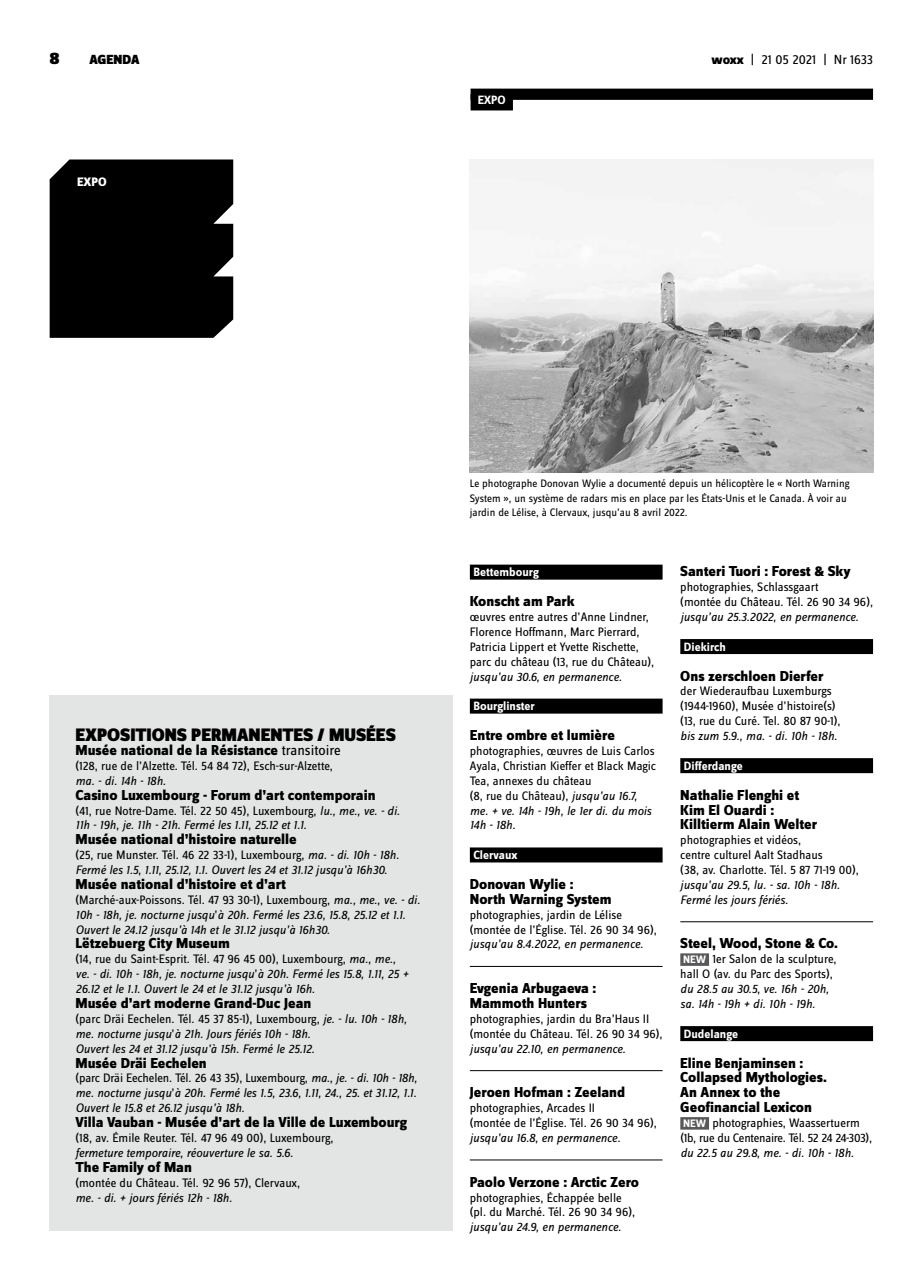
<style>
.page{position:relative;width:922px;height:1276px;background:#fff}
.page>*{position:absolute;margin:0;border:0;box-sizing:border-box;transform-origin:0 0}
.t1{font:900 18.75px "Zine Sans Dis";color:#000}
.t2{font:900 17.5px "Zine Sans Dis";color:#000}
.t3{font:800 15px/14.9px "Zine Sans Dis";color:#000}
.t4{font:13.75px "Zine Sans Dis";letter-spacing:-.01em;color:#000}
.t5{font:900 13.75px "Zine Sans Dis";color:#000}
.t6{font:italic 12.75px/14.9px "Zine Sans Dis";color:#000}
.t7{font:12.75px/14.9px "Zine Sans Dis";color:#000}
.t8{font:12.75px/14.9px "Zine Sans Dis";letter-spacing:-.02em;color:#000}
.t9{font:800 12.75px "Zine Sans Dis";color:#fff}
.t10{font:700 12.5px "Zine Sans Dis";color:#fff}
.t11{font:11.25px/14.9px "Zine Sans Dis";color:#000}
.s1{font-weight:800}
.s2{font-weight:400}
.s3{font-style:normal}
.s4{font-style:italic}
.s5{font-weight:700;font-size:11.25px;color:#fff}
</style>
<div class="page">
<div style="left:469px;top:564px;width:193px;height:15px;background:#000"></div>
<div style="left:469px;top:698px;width:193px;height:15px;background:#000"></div>
<div style="left:469px;top:847px;width:193px;height:15px;background:#000"></div>
<hr style="left:469px;top:966px;width:193px;height:1px;background:#000">
<hr style="left:469px;top:1070px;width:193px;height:1px;background:#000">
<hr style="left:469px;top:1159px;width:193px;height:1px;background:#000">
<div style="left:50px;top:159px;width:183px;height:179px;background:#000"></div>
<div style="left:470px;top:89px;width:402px;height:11px;background:#000"></div>
<div style="left:470px;top:94px;width:43px;height:16px;background:#000"></div>
<div style="left:680px;top:639px;width:192px;height:15px;background:#000"></div>
<div style="left:680px;top:758px;width:192px;height:15px;background:#000"></div>
<hr style="left:680px;top:921px;width:192px;height:1px;background:#000">
<div style="left:680px;top:953px;width:28px;height:13px;background:#58585a"></div>
<div style="left:680px;top:1026px;width:192px;height:15px;background:#000"></div>
<div style="left:680px;top:1117px;width:28px;height:12px;background:#58585a"></div>
<img style="left:469px;top:159px;width:403px;height:313px">
<div style="left:49px;top:695px;width:403px;height:536px;background:#e3e4e4"></div>
<h2 class="t2" style="left:50px;top:49px;width:12px">8</h2>
<p class="t5" style="left:89px;top:52px;width:52px">AGENDA</p>
<p class="t4" style="left:711px;top:53px;width:163px"><span class="s1">woxx</span> | 21 05 2021 | Nr 1633</p>
<p class="t9" style="left:77px;top:175px;width:31px">EXPO</p>
<p class="t10" style="left:477px;top:93px;width:30px">EXPO</p>
<h1 class="t1" style="left:75px;top:724px;width:174px">EXPOSITIONS PERMANEN</h1>
<h1 class="t1" style="left:282px;top:724px;width:115px">TES / MUSÉES</h1>
<p class="t3" style="left:75px;top:743px;width:266px">Musée national de la Résistance <span class="s2">transitoire</span></p>
<p class="t7" style="left:75px;top:759px;width:259px">(128, rue de l’Alzette. Tél. 54 84 72), Esch-sur-Alzette,</p>
<p class="t6" style="left:75px;top:773px;width:92px">ma. - di. 14h - 18h.</p>
<p class="t3" style="left:75px;top:788px;width:301px">Casino Luxembourg - Forum d’art contemporain</p>
<p class="t6" style="left:75px;top:803px;width:326px"><span class="s3">(41, rue Notre-Dame. Tél. 22 50 45), Luxembourg,</span> lu., me., ve. - di.<br>11h - 19h, je. 11h - 21h. Fermé les 1.11, 25.12 et 1.1.</p>
<p class="t3" style="left:75px;top:832px;width:223px">Musée national d’histoire naturelle</p>
<p class="t6" style="left:75px;top:847px;width:325px"><span class="s3">(25, rue Munster. Tél. 46 22 33-1), Luxembourg,</span> ma. - di. 10h - 18h.<br>Fermé les 1.5, 1.11, 25.12, 1.1. Ouvert les 24 et 31.12 jusqu’à 16h30.</p>
<p class="t3" style="left:75px;top:877px;width:212px">Musée national d’histoire et d’art</p>
<p class="t6" style="left:75px;top:892px;width:346px"><span class="s3">(Marché-aux-Poissons. Tél. 47 93 30-1), Luxembourg,</span> ma., me., ve. - di.<br>10h - 18h, je. nocturne jusqu<span class="s3">’</span>à 20h. Fermé les 23.6, 15.8, 25.12 et 1.1.<br>Ouvert le 24.12 jusqu’à 14h et le 31.12 jusqu’à 16h30.</p>
<p class="t3" style="left:75px;top:937px;width:156px">Lëtzebuerg City Museum</p>
<p class="t6" style="left:75px;top:952px;width:334px"><span class="s3">(14, rue du Saint-Esprit. Tél. 47 96 45 00), Luxembourg,</span> ma., me., ve. - di. 10h - 18h, je. nocturne jusqu<span class="s3">’</span>à 20h. Fermé les 15.8, 1.11, 25 +<br>26.12 et le 1.1. Ouvert le 24 et le 31.12 jusqu’à 16h.</p>
<p class="t3" style="left:75px;top:996px;width:237px">Musée d’art moderne Grand-Duc Jean</p>
<p class="t6" style="left:75px;top:1011px;width:333px"><span class="s3">(parc Dräi Eechelen. Tél. 45 37 85-1), Luxembourg,</span> je. - lu. 10h - 18h, me. nocturne jusqu<span class="s3">’</span>à 21h. Jours fériés 10h - 18h.<br>Ouvert les 24 et 31.12 jusqu’à 15h. Fermé le 25.12.</p>
<p class="t3" style="left:75px;top:1056px;width:133px">Musée Dräi Eechelen</p>
<p class="t6" style="left:75px;top:1071px;width:343px;text-align:justify"><span class="s3">(parc Dräi Eechelen. Tél. 26 43 35), Luxembourg,</span> ma., je. - di. 10h - 18h, me. nocturne jusqu<span class="s3">’</span>à 20h. Fermé les 1.5, 23.6, 1.11, 24., 25. et 31.12, 1.1.<br>Ouvert le 15.8 et 26.12 jusqu’à 18h.</p>
<p class="t3" style="left:75px;top:1115px;width:333px">Villa Vauban - Musée d’art de la Ville de Luxembourg</p>
<p class="t7" style="left:75px;top:1131px;width:259px">(18, av. Émile Reuter. Tél. 47 96 49 00), Luxembourg,</p>
<p class="t6" style="left:75px;top:1145px;width:219px">fermeture temporaire, réouverture le sa. 5.6.</p>
<p class="t3" style="left:75px;top:1160px;width:118px">The Family of Man</p>
<p class="t7" style="left:75px;top:1175px;width:226px">(montée du Château. Tél. 92 96 57), Clervaux,</p>
<p class="t6" style="left:75px;top:1190px;width:158px">me. - di. + jours fériés 12h - 18h.</p>
<p class="t11" style="left:469px;top:476px;width:381px">Le photographe Donovan Wylie a documenté depuis un hélicoptère le « North Warning<br>System », un système de radars mis en place par les États-Unis et le Canada. À voir au jardin de Lélise, à Clervaux, jusqu’au 8 avril 2022.</p>
<p class="t10" style="left:473px;top:566px;width:67px">Bettembourg</p>
<p class="t3" style="left:469px;top:594px;width:106px">Konscht am Park</p>
<p class="t7" style="left:469px;top:610px;width:186px">œuvres entre autres d’Anne Lindner, Florence Hoffmann, Marc Pierrard, Patricia Lippert et Yvette Rischette, parc du château (13, rue du Château),</p>
<p class="t6" style="left:469px;top:669px;width:153px">jusqu’au 30.6, en permanence.</p>
<p class="t10" style="left:473px;top:700px;width:63px">Bourglinster</p>
<p class="t3" style="left:469px;top:728px;width:146px">Entre ombre et lumière</p>
<p class="t7" style="left:469px;top:744px;width:188px">photographies, œuvres de Luis Carlos<br>Ayala, Christian Kieffer et Black Magic<br>Tea, annexes du château<br>(8, rue du Château), <span class="s4">jusqu’au 16.7, me. + ve. 14h - 19h, le 1er di. du mois<br>14h - 18h.</span></p>
<p class="t10" style="left:473px;top:848px;width:45px">Clervaux</p>
<p class="t3" style="left:469px;top:877px;width:143px">Donovan Wylie :<br>North Warning System</p>
<p class="t7" style="left:469px;top:907px;width:188px">photographies, jardin de Lélise (montée de l’Église. Tél. 26 90 34 96),</p>
<p class="t6" style="left:469px;top:937px;width:175px">jusqu’au 8.4.2022, en permanence.</p>
<p class="t3" style="left:469px;top:981px;width:128px">Evgenia Arbugaeva :<br>Mammoth Hunters</p>
<p class="t7" style="left:469px;top:1012px;width:194px">photographies, jardin du Bra’Haus II (montée du Château. Tél. 26 90 34 96),</p>
<p class="t6" style="left:470px;top:1041px;width:157px">jusqu’au 22.10, en permanence.</p>
<p class="t3" style="left:469px;top:1085px;width:157px">Jeroen Hofman : Zeeland</p>
<p class="t7" style="left:469px;top:1101px;width:188px">photographies, Arcades II<br>(montée de l’Église. Tél. 26 90 34 96),</p>
<p class="t6" style="left:469px;top:1130px;width:152px">jusqu’au 16.8, en permanence.</p>
<p class="t3" style="left:469px;top:1175px;width:171px">Paolo Verzone : Arctic Zero</p>
<p class="t7" style="left:469px;top:1190px;width:167px">photographies, Échappée belle (pl. du Marché. Tél. 26 90 34 96),</p>
<p class="t6" style="left:469px;top:1219px;width:153px">jusqu’au 24.9, en permanence.</p>
<p class="t3" style="left:680px;top:565px;width:172px">Santeri Tuori : Forest &amp; Sky</p>
<p class="t7" style="left:680px;top:580px;width:194px">photographies, Schlassgaart<br>(montée du Château. Tél. 26 90 34 96),</p>
<p class="t6" style="left:680px;top:609px;width:180px">jusqu’au 25.3.2022, en permanence.</p>
<p class="t10" style="left:683px;top:640px;width:43px">Diekirch</p>
<p class="t3" style="left:680px;top:669px;width:145px">Ons zerschloen Dierfer</p>
<p class="t7" style="left:680px;top:684px;width:162px">der Wiederaufbau Luxemburgs (1944-1960), Musée d’histoire(s) (13, rue du Curé. Tel. 80 87 90-1),</p>
<p class="t6" style="left:680px;top:728px;width:158px">bis zum 5.9., ma. - di. 10h - 18h.</p>
<p class="t10" style="left:683px;top:759px;width:60px">Differdange</p>
<p class="t3" style="left:680px;top:788px;width:138px">Nathalie Flenghi et<br>Kim El Ouardi :<br>Killtierm Alain Welter</p>
<p class="t7" style="left:680px;top:833px;width:180px">photographies et vidéos,<br>centre culturel Aalt Stadhaus<br>(38, av. Charlotte. Tél. 5 87 71-19 00),</p>
<p class="t6" style="left:680px;top:877px;width:161px">jusqu’au 29.5, lu. - sa. 10h - 18h.<br>Fermé les jours fériés.</p>
<p class="t3" style="left:680px;top:937px;width:159px">Steel, Wood, Stone &amp; Co.</p>
<p class="t7" style="left:680px;top:952px;width:158px"><span class="s5">NEW</span> 1er Salon de la sculpture, hall O (av. du Parc des Sports),</p>
<p class="t6" style="left:680px;top:981px;width:150px">du 28.5 au 30.5, ve. 16h - 20h, sa. 14h - 19h + di. 10h - 19h.</p>
<p class="t10" style="left:683px;top:1027px;width:56px">Dudelange</p>
<p class="t3" style="left:680px;top:1056px;width:148px">Eline Benjaminsen :<br>Collapsed Mythologies.<br>An Annex to the<br>Geofinancial Lexicon</p>
<p class="t8" style="left:680px;top:1116px;width:193px"><span class="s5">NEW</span> photographies, Waassertuerm (1b, rue du Centenaire. Tél. 52 24 24-303),</p>
<p class="t6" style="left:680px;top:1145px;width:175px">du 22.5 au 29.8, me. - di. 10h - 18h.</p>
</div>
